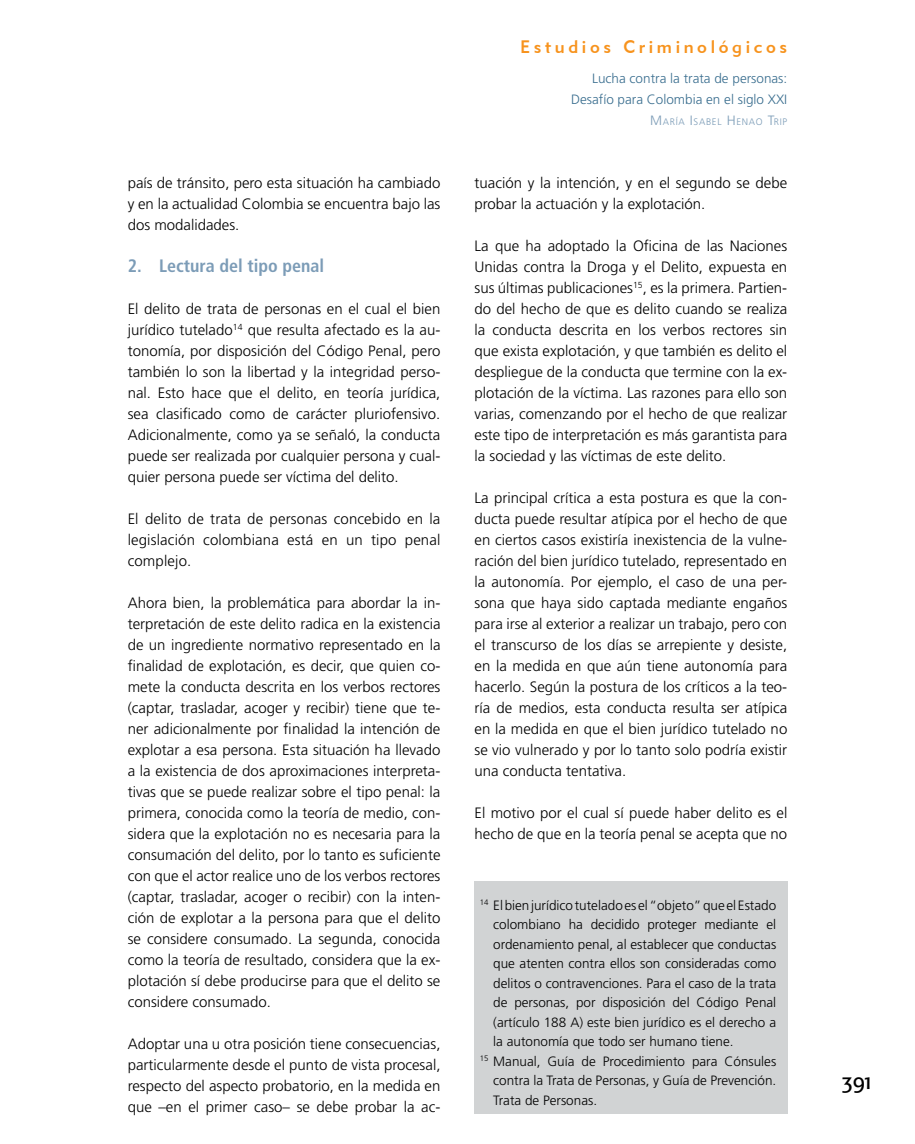
<style>
.page{position:relative;width:915px;height:1144px;background:#fff}
.page>*{position:absolute;margin:0;border:0;box-sizing:border-box;transform-origin:0 0}
.t1{font:21px "Formata Regular SC";color:#000}
.t2{font:18px "Geometric 415 BT Medium A";letter-spacing:.2em;color:#f7931d}
.t3{font:700 condensed 18px "Frutiger";color:#7c9cb7}
.t4{font:300 15px/21px "Frutiger LT Std";color:#000;text-align:justify}
.t5{font:300 13.5px "Frutiger LT Std";color:#000}
.t6{font:300 13.5px/21px "Frutiger LT Std";color:#3a6e8f;text-align:right}
.t7{font:300 9.45px "Frutiger LT Std";letter-spacing:.07em;color:#7c9cb7}
.s1{font-size:13.5px}
</style>
<div class="page">
<div style="left:473px;top:881px;width:314px;height:233px;background:#d1d3d4"></div>
<p class="t4" style="left:128px;top:172px;width:314px">país de tránsito, pero esta situación ha cambiado y en la actualidad Colombia se encuentra bajo las dos modalidades.</p>
<p class="t3" style="left:128px;top:255px;width:198px">2. Lectura del tipo penal</p>
<p class="t4" style="left:128px;top:298px;width:314px">El delito de trata de personas en el cual el bien jurídico tutelado<sup>14</sup> que resulta afectado es la au&shy;tonomía, por disposición del Código Penal, pero también lo son la libertad y la integridad perso&shy;nal. Esto hace que el delito, en teoría jurídica, sea clasificado como de carácter pluriofensivo.<br>Adicionalmente, como ya se señaló, la conducta puede ser realizada por cualquier persona y cual&shy;quier persona puede ser víctima del delito.</p>
<p class="t4" style="left:128px;top:508px;width:314px">El delito de trata de personas concebido en la legislación colombiana está en un tipo penal complejo.</p>
<p class="t4" style="left:128px;top:592px;width:314px">Ahora bien, la problemática para abordar la in&shy;terpretación de este delito radica en la existencia de un ingrediente normativo representado en la finalidad de explotación, es decir, que quien co&shy;mete la conducta descrita en los verbos rectores (captar, trasladar, acoger y recibir) tiene que te&shy;ner adicionalmente por finalidad la intención de explotar a esa persona. Esta situación ha llevado a la existencia de dos aproximaciones interpreta&shy;tivas que se puede realizar sobre el tipo penal: la primera, conocida como la teoría de medio, con&shy;sidera que la explotación no es necesaria para la consumación del delito, por lo tanto es suficiente con que el actor realice uno de los verbos rectores (captar, trasladar, acoger o recibir) con la inten&shy;ción de explotar a la persona para que el delito se considere consumado. La segunda, conocida como la teoría de resultado, considera que la ex&shy;plotación sí debe producirse para que el delito se considere consumado.</p>
<p class="t4" style="left:128px;top:1033px;width:314px">Adoptar una u otra posición tiene consecuencias, particularmente desde el punto de vista procesal, respecto del aspecto probatorio, en la medida en que –en el primer caso– se debe probar la ac-</p>
<p class="t2" style="left:520px;top:36px;width:269px">Estudios Criminológicos</p>
<p class="t6" style="left:571px;top:68px;width:218px">Lucha contra la trata de personas:<br>Desafío para Colombia en el siglo XXI</p>
<p class="t7" style="left:650px;top:116px;width:139px"><span class="s1">M</span>aría <span class="s1">I</span> sabel <span class="s1">H</span>enao <span class="s1">T</span>rip</p>
<p class="t4" style="left:474px;top:172px;width:314px">tuación y la intención, y en el segundo se debe probar la actuación y la explotación.</p>
<p class="t4" style="left:474px;top:235px;width:314px">La que ha adoptado la Oficina de las Naciones Unidas contra la Droga y el Delito, expuesta en sus últimas publicaciones<sup>15</sup>, es la primera. Partien&shy;do del hecho de que es delito cuando se realiza la conducta descrita en los verbos rectores sin que exista explotación, y que también es delito el despliegue de la conducta que termine con la ex&shy;plotación de la víctima. Las razones para ello son varias, comenzando por el hecho de que realizar este tipo de interpretación es más garantista para la sociedad y las víctimas de este delito.</p>
<p class="t4" style="left:474px;top:487px;width:314px">La principal crítica a esta postura es que la con&shy;ducta puede resultar atípica por el hecho de que en ciertos casos existiría inexistencia de la vulne&shy;ración del bien jurídico tutelado, representado en la autonomía. Por ejemplo, el caso de una per&shy;sona que haya sido captada mediante engaños para irse al exterior a realizar un trabajo, pero con el transcurso de los días se arrepiente y desiste, en la medida en que aún tiene autonomía para hacerlo. Según la postura de los críticos a la teo&shy;ría de medios, esta conducta resulta ser atípica en la medida en que el bien jurídico tutelado no se vio vulnerado y por lo tanto solo podría existir una conducta tentativa.</p>
<p class="t4" style="left:474px;top:802px;width:314px">El motivo por el cual sí puede haber delito es el hecho de que en la teoría penal se acepta que no</p>
<p class="t5" style="left:479px;top:897px;width:298px"><sup>14</sup> El bien jurídico tutelado es el “objeto” que el Estado</p>
<p class="t5" style="left:493px;top:917px;width:284px">colombiano ha decidido proteger mediante el</p>
<p class="t5" style="left:493px;top:936px;width:284px">ordenamiento penal, al establecer que conductas</p>
<p class="t5" style="left:493px;top:956px;width:284px">que atenten contra ellos son consideradas como</p>
<p class="t5" style="left:493px;top:975px;width:284px">delitos o contravenciones. Para el caso de la trata</p>
<p class="t5" style="left:493px;top:995px;width:284px">de personas, por disposición del Código Penal</p>
<p class="t5" style="left:493px;top:1014px;width:284px">(artículo 188 A) este bien jurídico es el derecho a</p>
<p class="t5" style="left:493px;top:1034px;width:242px">la autonomía que todo ser humano tiene.</p>
<p class="t5" style="left:479px;top:1053px;width:298px"><sup>15</sup> Manual, Guía de Procedimiento para Cónsules</p>
<p class="t5" style="left:493px;top:1073px;width:284px">contra la Trata de Personas, y Guía de Prevención.</p>
<p class="t5" style="left:493px;top:1092px;width:105px">Trata de Personas.</p>
<h1 class="t1" style="left:842px;top:1069px;width:30px">391</h1>
</div>
